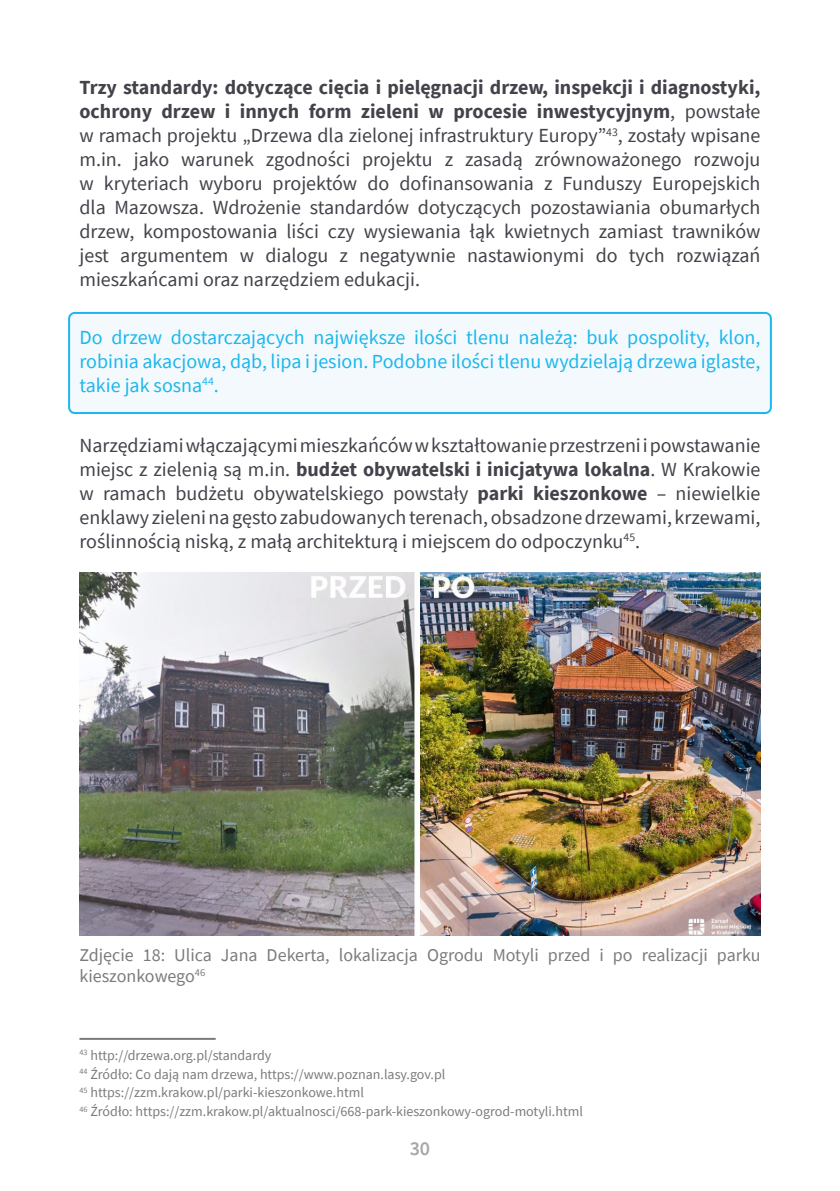
<style>
.page{position:relative;width:840px;height:1191px;background:#fff}
.page>*{position:absolute;margin:0;border:0;box-sizing:border-box;transform-origin:0 0}
.Paragraph_text{font:20px/24px "Source Sans Pro";color:#44424a;text-align:justify}
.Paragraph_text_Frame{font:20px/24px "Source Sans Pro";color:#1cb8ec;text-align:justify}
.t1{font:600 20px "Source Sans Pro";color:#a8a8a7}
.Podpis{font:18px/21.6px "Source Sans Pro";color:#7c7b7b}
.Przypis{font:14px "Source Sans Pro";color:#7c7b7b}
.s1{font-weight:700}
</style>
<div class="page">
<div style="left:69px;top:313px;width:701px;height:100px;background:#f4f9fe;border-radius:6px"></div>
<div style="left:68px;top:312px;width:703px;height:102px;border:2px solid #1cb8ec;border-radius:6px"></div>
<img style="left:79px;top:573px;width:681px;height:362px">
<hr style="left:79px;top:1037px;width:136px;height:2px;background:#7c7b7b">
<p class="Paragraph_text" style="left:79px;top:76px;width:682px"><span class="s1">Trzy standardy: dotyczące cięcia i pielęgnacji drzew, inspekcji i diagnostyki, ochrony drzew i innych form zieleni w procesie inwestycyjnym</span>, powstałe w ramach projektu „Drzewa dla zielonej infrastruktury Europy”<sup>43</sup>, zostały wpisane m.in. jako warunek zgodności projektu z zasadą zrównoważonego rozwoju w kryteriach wyboru projektów do dofinansowania z Funduszy Europejskich dla Mazowsza. Wdrożenie standardów dotyczących pozostawiania obumarłych drzew, kompostowania liści czy wysiewania łąk kwietnych zamiast trawników jest argumentem w dialogu z negatywnie nastawionymi do tych rozwiązań mieszkańcami oraz narzędziem edukacji.</p>
<p class="Paragraph_text_Frame" style="left:79px;top:325px;width:682px">Do drzew dostarczających największe ilości tlenu należą: buk pospolity, klon, robinia akacjowa, dąb, lipa i jesion. Podobne ilości tlenu wydzielają drzewa iglaste, takie jak sosna<sup>44</sup>.</p>
<p class="Paragraph_text" style="left:79px;top:433px;width:682px">Narzędziami włączającymi mieszkańców w kształtowanie przestrzeni i powstawanie miejsc z zielenią są m.in. <span class="s1">budżet obywatelski i inicjatywa lokalna</span>. W Krakowie w ramach budżetu obywatelskiego powstały <span class="s1">parki kieszonkowe</span> – niewielkie enklawy zieleni na gęsto zabudowanych terenach, obsadzone drzewami, krzewami, roślinnością niską, z małą architekturą i miejscem do odpoczynku<sup>45</sup>.</p>
<p class="Podpis" style="left:79px;top:943px;width:682px">Zdjęcie 18: Ulica Jana Dekerta, lokalizacja Ogrodu Motyli przed i po realizacji parku kieszonkowego<sup>46</sup></p>
<p class="Przypis" style="left:79px;top:1046px;width:193px"><sup>43</sup> http://drzewa.org.pl/standardy</p>
<p class="Przypis" style="left:79px;top:1065px;width:367px"><sup>44</sup> Źródło: Co dają nam drzewa, https://www.poznan.lasy.gov.pl</p>
<p class="Przypis" style="left:79px;top:1083px;width:286px"><sup>45</sup> https://zzm.krakow.pl/parki-kieszonkowe.html</p>
<p class="Przypis" style="left:79px;top:1102px;width:504px"><sup>46</sup> Źródło: https://zzm.krakow.pl/aktualnosci/668-park-kieszonkowy-ogrod-motyli.html</p>
<p class="t1" style="left:409px;top:1135px;width:22px">30</p>
</div>
